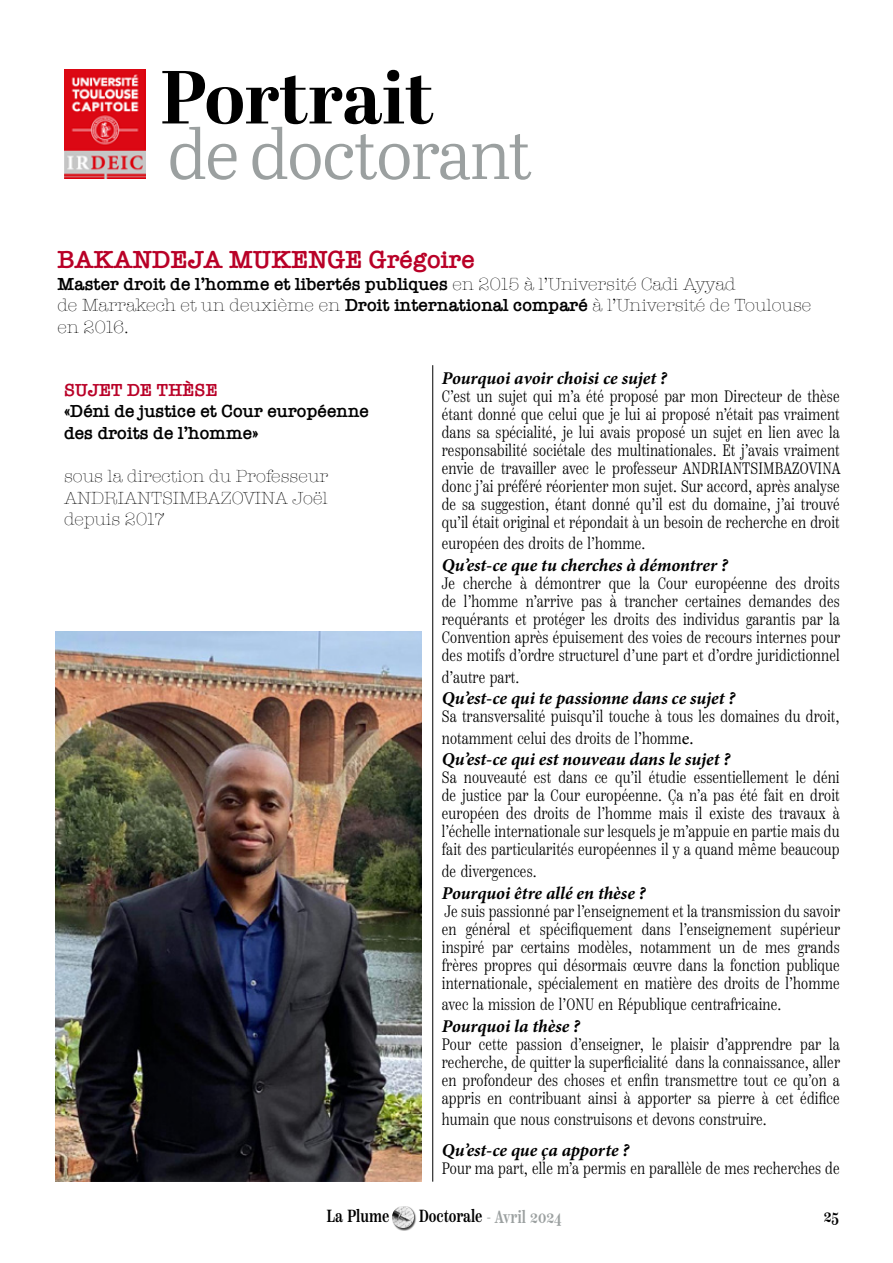
<style>
.page{position:relative;width:893px;height:1263px;background:#fff}
.page>*{position:absolute;margin:0;border:0;box-sizing:border-box;transform-origin:0 0}
.t1{font:700 75px "Abril Display";color:#000}
.t2{font:69.6px "Abril Text Lt";letter-spacing:-.03em;color:#9ba0a0}
.t3{font:600 25.5px "American Typewriter";color:#b90027}
.t4{font:300 18px/21.6px "American Typewriter";color:#000}
.t5{font:italic 700 18px "Minion Pro";letter-spacing:-.005em;color:#000}
.t6{font:600 18px/21.6px "American Typewriter";color:#000}
.t7{font:600 18px "American Typewriter";color:#b90027}
.t8{font:500 17.55px "Scotch Text Comp";color:#9ba0a0;scale:.95 1}
.t9{font:500 17.55px "Scotch Text Comp";color:#000;scale:.95 1}
.t10{font:300 16.5px/18px "Scotch Text Comp";letter-spacing:.01em;color:#000;text-align:justify}
.s1{font-weight:600}
.s2{font-family:"Minion Pro";font-weight:400;font-size:18px}
.s3{color:#000}
</style>
<div class="page">
<div style="left:392px;top:1206px;width:25px;height:25px;background:#000;opacity:.75"></div>
<img style="left:392px;top:1206px;width:22px;height:22px">
<img style="left:56px;top:632px;width:366px;height:550px">
<img style="left:64px;top:69px;width:81px;height:110px">
<hr style="left:432px;top:365px;width:1px;height:817px;background:#000">
<h1 class="t1" style="left:160px;top:45px;width:275px">Portrait</h1>
<h2 class="t2" style="left:167px;top:104px;width:367px">de doctorant</h2>
<h3 class="t3" style="left:57px;top:240px;width:419px">BAKANDEJA MUKENGE Grégoire</h3>
<p class="t4" style="left:57px;top:272px;width:755px"><span class="s1">Master droit de l’homme et libertés publiques</span> en 2015 à l’Université Cadi Ayyad<br>de Marrakech et un deuxième en <span class="s1">Droit international comparé</span> à l’Université de Toulouse en 2016.</p>
<p class="t5" style="left:442px;top:365px;width:227px">Pourquoi avoir choisi ce sujet ?</p>
<p class="t10" style="left:442px;top:387px;width:400px">C’est un sujet qui m’a été proposé par mon Directeur de thèse étant donné que celui que je lui ai proposé n’était pas vraiment dans sa spécialité, je lui avais proposé un sujet en lien avec la responsabilité sociétale des multinationales. Et j’avais vraiment envie de travailler avec le professeur ANDRIANTSIMBAZOVINA donc j’ai préféré réorienter mon sujet. Sur accord, après analyse de sa suggestion, étant donné qu’il est du domaine, j’ai trouvé qu’il était original et répondait à un besoin de recherche en droit</p>
<p class="t10" style="left:442px;top:535px;width:205px">européen des droits de l’homme.</p>
<p class="t5" style="left:442px;top:552px;width:287px">Qu’est-ce que tu cherches à démontrer ?</p>
<p class="t10" style="left:442px;top:574px;width:400px">Je cherche à démontrer que la Cour européenne des droits de l’homme n’arrive pas à trancher certaines demandes des requérants et protéger les droits des individus garantis par la Convention après épuisement des voies de recours internes pour des motifs d’ordre structurel d’une part et d’ordre juridictionnel</p>
<p class="t10" style="left:442px;top:668px;width:79px">d’autre part.</p>
<p class="t5" style="left:442px;top:685px;width:295px">Qu’est-ce qui te passionne dans ce sujet ?</p>
<p class="t10" style="left:442px;top:706px;width:399px;line-height:21.6px">Sa transversalité puisqu’il touche à tous les domaines du droit, notamment celui des droits de l’homm<span class="s2">e.</span></p>
<p class="t5" style="left:442px;top:747px;width:290px">Qu’est-ce qui est nouveau dans le sujet ?</p>
<p class="t10" style="left:442px;top:769px;width:399px">Sa nouveauté est dans ce qu’il étudie essentiellement le déni de justice par la Cour européenne. Ça n’a pas été fait en droit européen des droits de l’homme mais il existe des travaux à l’échelle internationale sur lesquels je m’appuie en partie mais du fait des particularités européennes il y a quand même beaucoup</p>
<p class="t10" style="left:442px;top:862px;width:96px">de divergences.</p>
<p class="t5" style="left:442px;top:880px;width:205px">Pourquoi être allé en thèse ?</p>
<p class="t10" style="left:442px;top:902px;width:400px">Je suis passionné par l’enseignement et la transmission du savoir en général et spécifiquement dans l’enseignement supérieur inspiré par certains modèles, notamment un de mes grands frères propres qui désormais œuvre dans la fonction publique internationale, spécialement en matière des droits de l’homme</p>
<p class="t10" style="left:442px;top:995px;width:341px">avec la mission de l’ONU en République centrafricaine.</p>
<p class="t5" style="left:442px;top:1013px;width:140px">Pourquoi la thèse ?</p>
<p class="t10" style="left:442px;top:1035px;width:400px">Pour cette passion d’enseigner, le plaisir d’apprendre par la recherche, de quitter la superficialité dans la connaissance, aller en profondeur des choses et enfin transmettre tout ce qu’on a appris en contribuant ainsi à apporter sa pierre à cet édifice</p>
<p class="t10" style="left:442px;top:1111px;width:326px">humain que nous construisons et devons construire.</p>
<p class="t5" style="left:442px;top:1137px;width:189px">Qu’est-ce que ça apporte ?</p>
<p class="t10" style="left:442px;top:1159px;width:399px">Pour ma part, elle m’a permis en parallèle de mes recherches de</p>
<p class="t7" style="left:64px;top:376px;width:155px">SUJET DE THÈSE</p>
<p class="t6" style="left:64px;top:400px;width:306px">«Déni de justice et Cour européenne des droits de l’homme»</p>
<p class="t4" style="left:64px;top:465px;width:266px;text-align:justify">sous la direction du Professeur ANDRIANTSIMBAZOVINA Joël depuis 2017</p>
<p class="t9" style="left:327px;top:1205px;width:68px">La Plume</p>
<p class="t8" style="left:419px;top:1206px;width:152px"><span class="s3">Doctorale</span> - Avril 2024</p>
<p class="t9" style="left:824px;top:1206px;width:18px">25</p>
</div>
